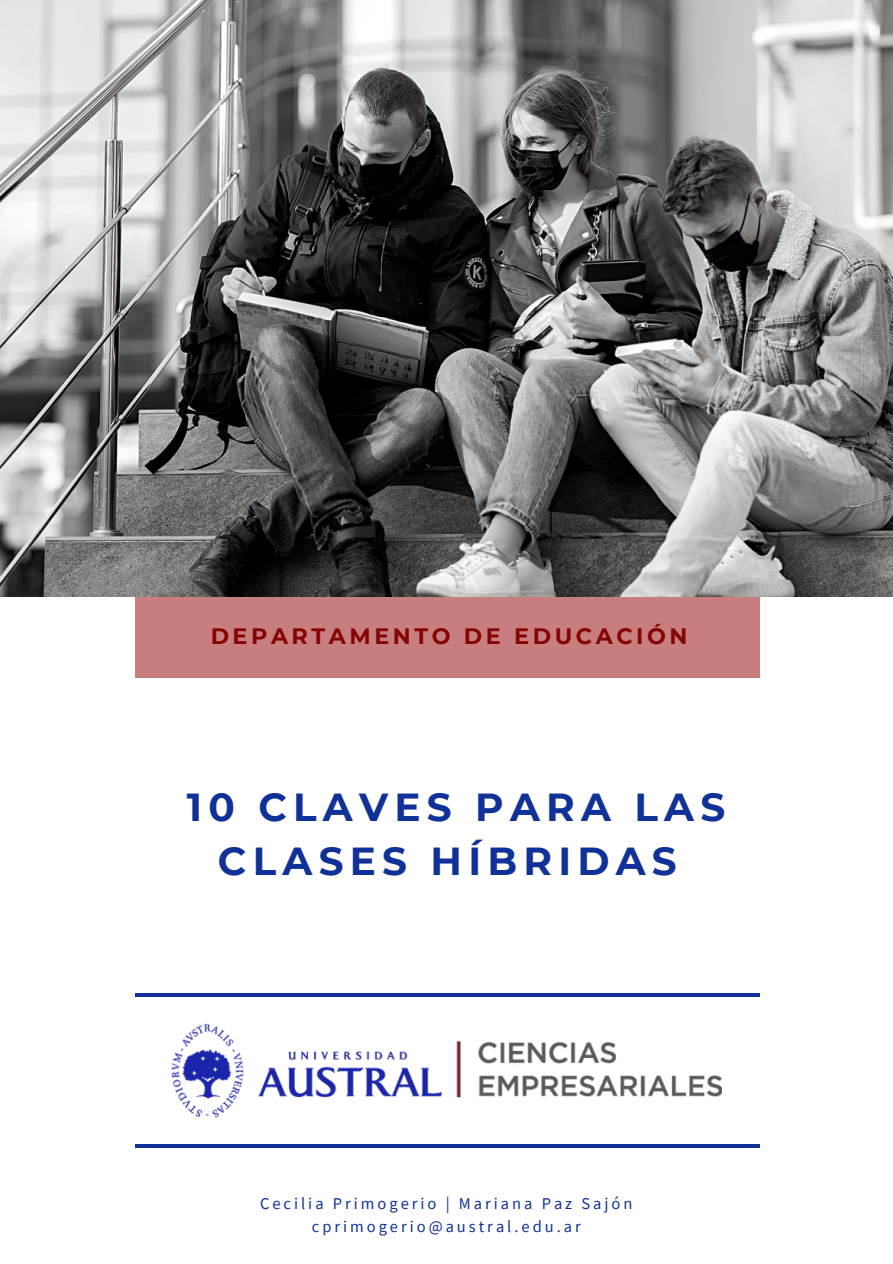
<style>
.page{position:relative;width:893px;height:1264px;background:#fff}
.page>*{position:absolute;margin:0;border:0;box-sizing:border-box;transform-origin:0 0}
.t1{font:700 39px/54px "Montserrat";letter-spacing:.16em;color:#103197;text-align:center}
.t2{font:700 22.2px "Montserrat";letter-spacing:.16em;color:#840303}
.t3{font:16.5px "Source Sans Pro";letter-spacing:.18em;color:#103197}
</style>
<div class="page">
<div style="left:135px;top:592px;width:624px;height:86px;background:#c87e7e"></div>
<hr style="left:135px;top:993px;width:624px;height:3px;background:#103197">
<hr style="left:135px;top:1144px;width:624px;height:3px;background:#103197">
<img style="left:0;top:0;width:892px;height:596px">
<img style="left:171px;top:1023px;width:550px;height:94px">
<p class="t2" style="left:211px;top:622px;width:478px">DEPARTAMENTO DE EDUCACIÓN</p>
<p class="t1" style="left:187px;top:780px;width:540px">10 CLAVES PARA LAS<br>CLASES HÍBRIDAS</p>
<p class="t3" style="left:260px;top:1192px;width:374px">Cecilia Primogerio | Mariana Paz Sajón</p>
<p class="t3" style="left:312px;top:1215px;width:270px">cprimogerio@austral.edu.ar</p>
</div>
